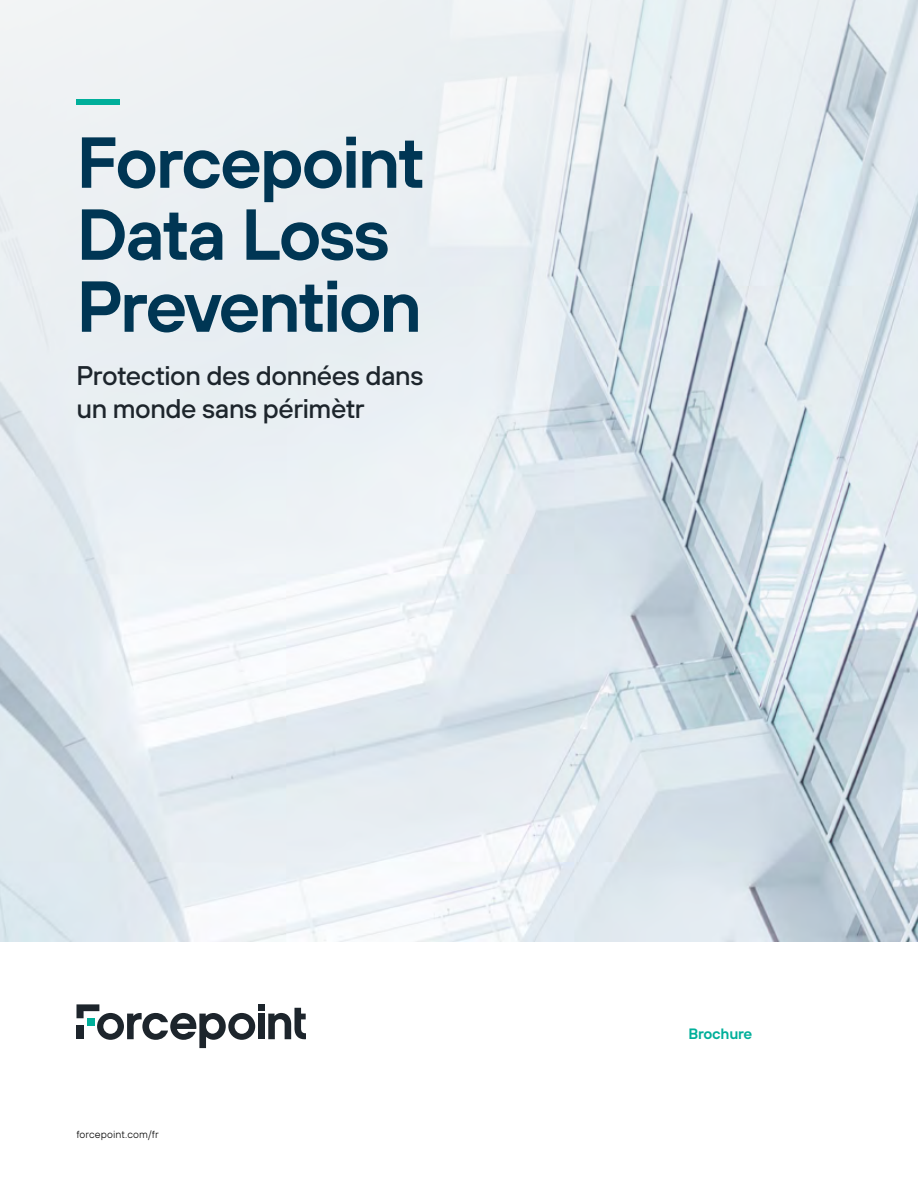
<style>
.page{position:relative;width:918px;height:1188px;background:#fff}
.page>*{position:absolute;margin:0;border:0;box-sizing:border-box;transform-origin:0 0}
.t1{font:600 72px/72px "FP Sans";letter-spacing:-.035em;color:#003654}
.t2{font:500 27px/33px "FP Sans";letter-spacing:-.015em;color:#1d252c}
.t3{font:600 15px "FP Sans";letter-spacing:-.015em;color:#00af9a}
.t4{font:300 10.5px "FP Sans";letter-spacing:.01em;color:#000}
</style>
<div class="page">
<img style="left:0;top:0;width:918px;height:941px">
<div style="left:76px;top:99px;width:44px;height:5px;background:#00af9a"></div>
<div style="left:258px;top:1004px;width:7px;height:7px;background:#1d252c"></div>
<div style="left:258px;top:1014px;width:7px;height:25px;background:#1d252c"></div>
<svg style="left:268px;top:1008px;width:38px;height:32px"></svg>
<svg style="left:76px;top:1004px;width:179px;height:44px"></svg>
<h1 class="t1" style="left:76px;top:124px;width:351px">Forcepoint<br>Data Loss<br>Prevention</h1>
<p class="t2" style="left:76px;top:359px;width:348px">Protection des données dans un monde sans périmètr</p>
<p class="t4" style="left:76px;top:1128px;width:84px">forcepoint.com/fr</p>
<p class="t3" style="left:688px;top:1024px;width:65px">Brochure</p>
</div>
